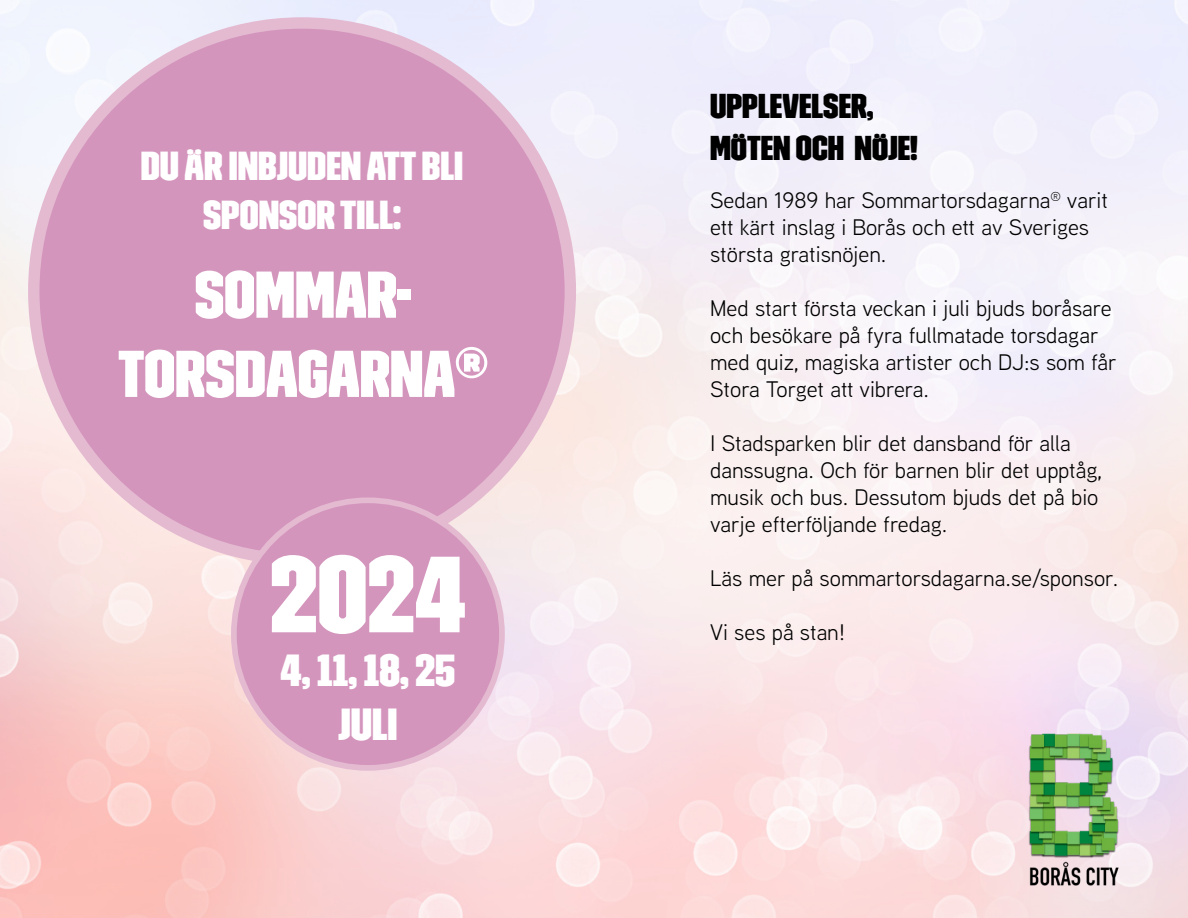
<style>
.page{position:relative;width:1188px;height:918px;background:#fff}
.page>*{position:absolute;margin:0;border:0;box-sizing:border-box;transform-origin:0 0}
.t1{font:108px "Trim Poster Condensed";color:#fff}
.t2{font:66px/79.2px "Trim Poster Condensed";color:#fff;text-align:center}
.t3{font:45px/54px "Trim Poster Condensed";color:#fff;text-align:center}
.t4{font:40.5px/48.6px "Trim Poster Condensed";color:#fff;text-align:center}
.t5{font:34.5px/41.4px "Trim Poster Condensed";color:#000}
.t6{font:22.5px/27px "Aaux Next";color:#000}
</style>
<div class="page">
<div style="left:28px;top:17px;width:548px;height:548px;background:#e4bad1;border-radius:50%"></div>
<div style="left:39px;top:29px;width:526px;height:525px;background:#d495bd;border-radius:50%"></div>
<div style="left:231px;top:497px;width:274px;height:274px;background:#e4bad1;border-radius:50%"></div>
<div style="left:237px;top:503px;width:262px;height:262px;background:#d495bd;border-radius:50%"></div>
<img style="left:1021px;top:733px;width:101px;height:154px">
<h3 class="t4" style="left:141px;top:142px;width:324px">DU ÄR INBJUDEN ATT BLI<br>SPONSOR TILL:</h3>
<h2 class="t2" style="left:118px;top:255px;width:372px">SOMMAR-<br>TORSDAGARNA®</h2>
<h1 class="t1" style="left:270px;top:532px;width:197px">2024</h1>
<h3 class="t3" style="left:281px;top:644px;width:176px">4, 11, 18, 25<br>JULI</h3>
<h3 class="t5" style="left:710px;top:86px;width:209px">UPPLEVELSER,<br>MÖTEN OCH NÖJE!</h3>
<p class="t6" style="left:710px;top:186px;width:400px">Sedan 1989 har Sommartorsdagarna<sup>®</sup> varit ett kärt inslag i Borås och ett av Sveriges största gratisnöjen.</p>
<p class="t6" style="left:710px;top:294px;width:408px">Med start första veckan i juli bjuds boråsare och besökare på fyra fullmatade torsdagar med quiz, magiska artister och DJ:s som får Stora Torget att vibrera.</p>
<p class="t6" style="left:710px;top:429px;width:393px">I Stadsparken blir det dansband för alla danssugna. Och för barnen blir det upptåg, musik och bus. Dessutom bjuds det på bio varje efterföljande fredag.</p>
<p class="t6" style="left:710px;top:564px;width:410px">Läs mer på sommartorsdagarna.se/sponsor.</p>
<p class="t6" style="left:710px;top:618px;width:137px">Vi ses på stan!</p>
</div>
